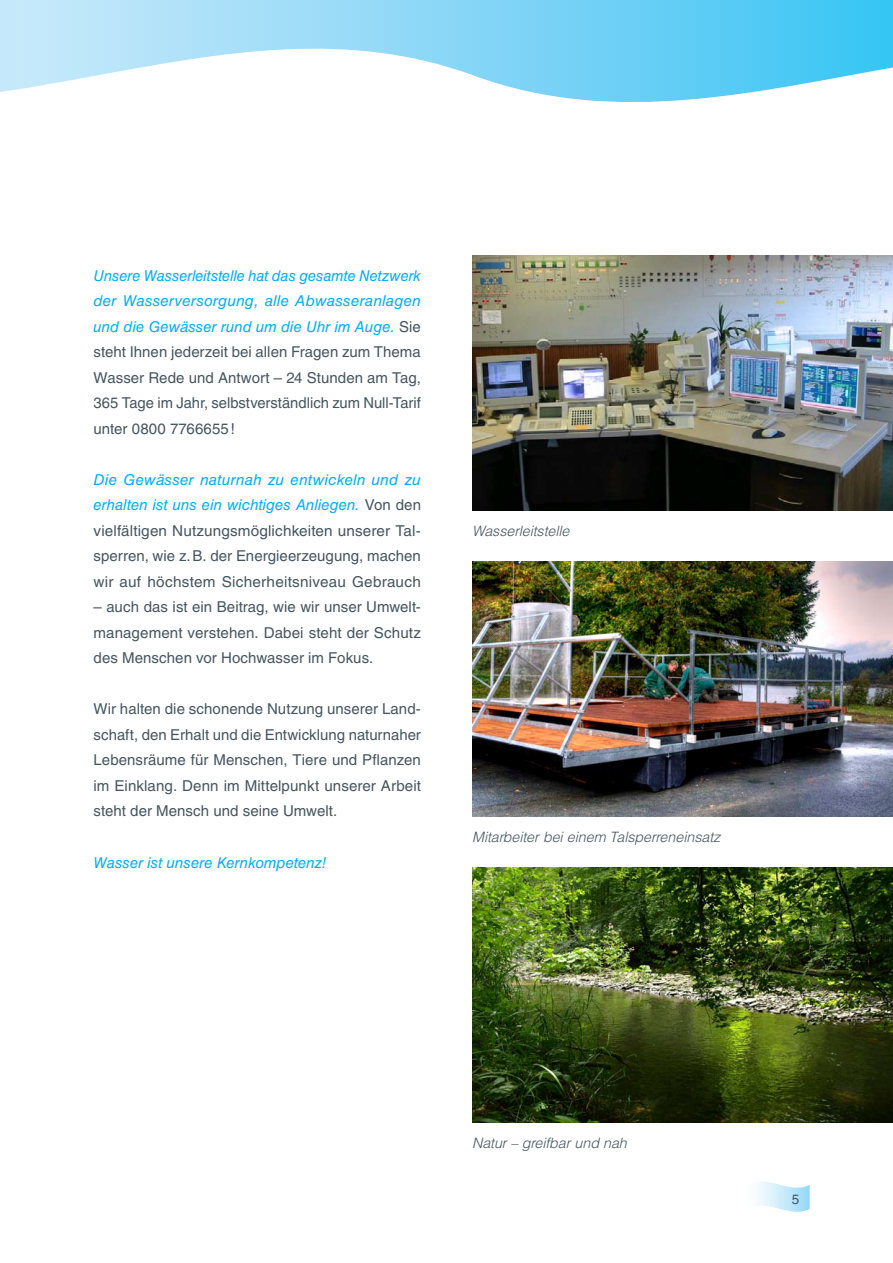
<style>
.page{position:relative;width:893px;height:1263px;background:#fff}
.page>*{position:absolute;margin:0;border:0;box-sizing:border-box;transform-origin:0 0}
.t1{font:15px/25.5px "Helvetica LT Std";letter-spacing:.005em;color:#45555f;text-align:justify}
.t2{font:italic 15px "Helvetica LT Std";color:#00aeef}
.t3{font:italic 300 14.25px "Helvetica LT Std";color:#45555f}
.t4{font:13.5px "Helvetica LT Std";color:#45555f}
.s1{font-style:italic;color:#00aeef}
</style>
<div class="page">
<svg style="left:0;top:0;width:893px;height:102px"></svg>
<svg style="left:757px;top:1181px;width:53px;height:31px"></svg>
<img style="left:472px;top:255px;width:421px;height:255px">
<img style="left:472px;top:561px;width:421px;height:255px">
<img style="left:472px;top:867px;width:421px;height:256px">
<p class="t1" style="left:94px;top:263px;width:329px"><span class="s1">Unsere Wasserleitstelle hat das gesamte Netzwerk der Wasserversorgung, alle Abwasseranlagen und die Gewässer rund um die Uhr im Auge.</span> Sie steht Ihnen jederzeit bei allen Fragen zum Thema Wasser Rede und Antwort – 24 Stunden am Tag, 365 Tage im Jahr, selbstverständlich zum Null-Tarif unter 0800 7766655!</p>
<p class="t1" style="left:94px;top:467px;width:329px"><span class="s1">Die Gewässer naturnah zu entwickeln und zu erhalten ist uns ein wichtiges Anliegen.</span> Von den vielfältigen Nutzungsmöglichkeiten unserer Tal&shy;sperren, wie z.B. der Energieerzeugung, machen wir auf höchstem Sicherheitsniveau Gebrauch</p>
<p class="t1" style="left:94px;top:594px;width:329px">– auch das ist ein Beitrag, wie wir unser Umwelt&shy;management verstehen. Dabei steht der Schutz des Menschen vor Hochwasser im Fokus.</p>
<p class="t1" style="left:94px;top:696px;width:329px">Wir halten die schonende Nutzung unserer Land&shy;schaft, den Erhalt und die Entwicklung naturnaher Lebensräume für Menschen, Tiere und Pflanzen im Einklang. Denn im Mittelpunkt unserer Arbeit steht der Mensch und seine Umwelt.</p>
<p class="t2" style="left:94px;top:853px;width:234px">Wasser ist unsere Kernkompetenz!</p>
<p class="t3" style="left:472px;top:522px;width:99px">Wasserleitstelle</p>
<p class="t3" style="left:472px;top:828px;width:250px">Mitarbeiter bei einem Talsperreneinsatz</p>
<p class="t3" style="left:472px;top:1134px;width:156px">Natur – greifbar und nah</p>
<p class="t4" style="left:792px;top:1191px;width:9px">5</p>
</div>
